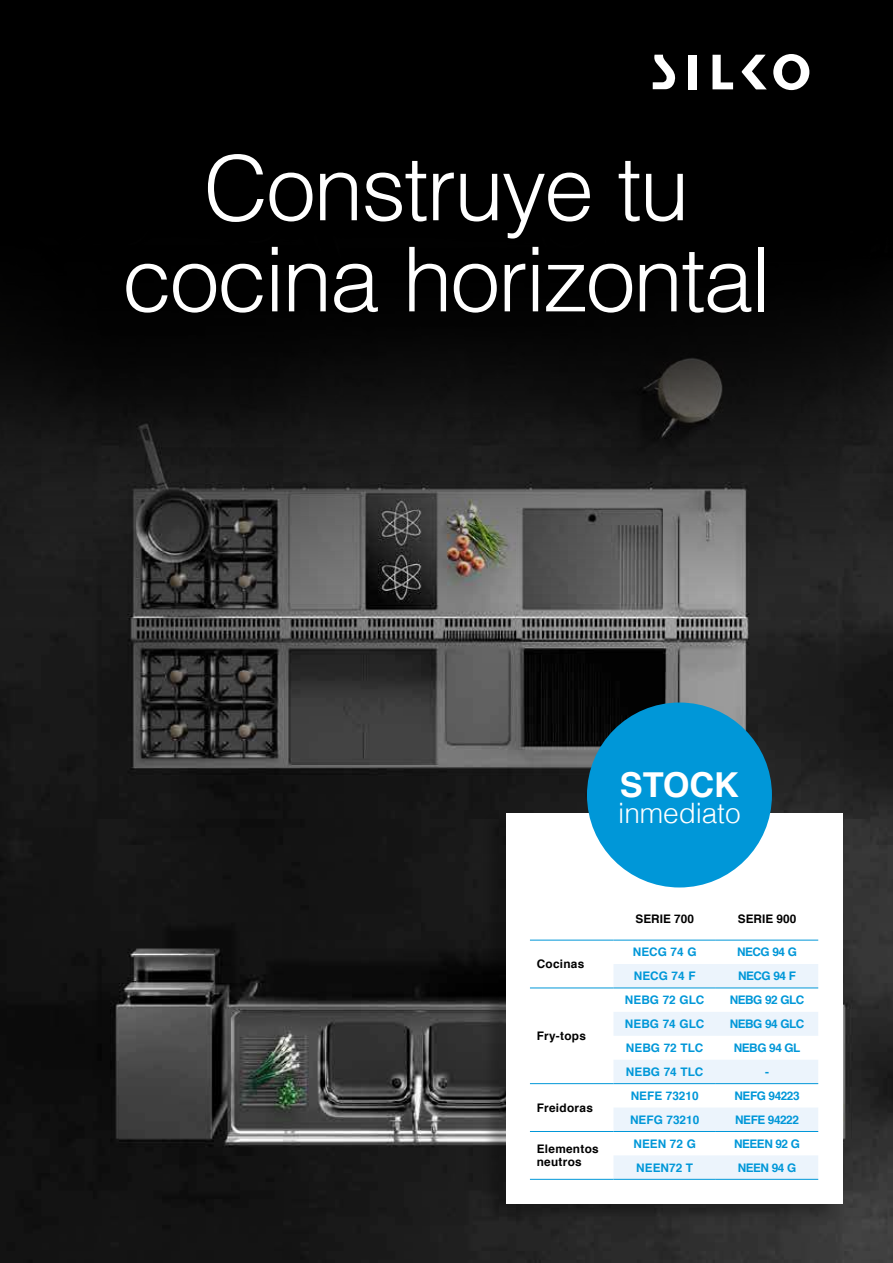
<style>
.page{position:relative;width:893px;height:1263px;background:#fff}
.page>*{position:absolute;margin:0;border:0;box-sizing:border-box;transform-origin:0 0}
.t1{font:300 89.55px/91.1px "Helvetica";letter-spacing:-.025em;color:#fff;text-align:center}
.t2{font:700 34.35px "Helvetica";letter-spacing:-.005em;color:#fff}
.t3{font:300 28.05px "Helvetica";letter-spacing:-.005em;color:#fff}
.t4{font:700 11.85px "Helvetica";color:#0097d8}
.t5{font:700 11.85px/13.5px "Helvetica";letter-spacing:.025em;color:#000}
.t6{font:700 11.85px "Helvetica";letter-spacing:-.04em;color:#0097d8}
.t7{font:700 11.85px "Helvetica";color:#000}
</style>
<div class="page">
<img style="left:0;top:617px;width:893px;height:646px">
<svg style="left:0;top:466px;width:893px;height:151px;background:#434242"></svg>
<div style="left:0;top:0;width:893px;height:466px;background:linear-gradient(to bottom,#000,#111)"></div>
<div style="left:482px;top:812px;width:355px;height:409px;background:#000;opacity:.24"></div>
<div style="left:506px;top:813px;width:336px;height:390px;background:#fff"></div>
<svg style="left:613px;top:964px;width:205px;height:215px"></svg>
<hr style="left:530px;top:940px;width:83px;height:1px;background:#0097d8">
<hr style="left:613px;top:940px;width:103px;height:1px;background:#0097d8">
<hr style="left:716px;top:940px;width:102px;height:1px;background:#0097d8">
<hr style="left:613px;top:988px;width:103px;height:1px;background:#0097d8">
<hr style="left:716px;top:988px;width:102px;height:1px;background:#0097d8">
<hr style="left:530px;top:988px;width:83px;height:1px;background:#0097d8">
<hr style="left:613px;top:1083px;width:103px;height:1px;background:#0097d8">
<hr style="left:716px;top:1083px;width:102px;height:1px;background:#0097d8">
<hr style="left:530px;top:1083px;width:83px;height:1px;background:#0097d8">
<hr style="left:530px;top:1131px;width:83px;height:1px;background:#0097d8">
<hr style="left:613px;top:1131px;width:103px;height:1px;background:#0097d8">
<hr style="left:716px;top:1131px;width:102px;height:1px;background:#0097d8">
<hr style="left:613px;top:1179px;width:103px;height:1px;background:#0097d8">
<hr style="left:716px;top:1179px;width:102px;height:1px;background:#0097d8">
<hr style="left:530px;top:1179px;width:83px;height:1px;background:#0097d8">
<div style="left:587px;top:702px;width:185px;height:185px;background:#0097d8;border-radius:50%"></div>
<svg style="left:773px;top:54px;width:36px;height:36px"></svg>
<svg style="left:653px;top:55px;width:23px;height:34px"></svg>
<svg style="left:712px;top:55px;width:21px;height:34px"></svg>
<svg style="left:742px;top:55px;width:25px;height:34px"></svg>
<div style="left:688px;top:55px;width:8px;height:34px;background:#fff"></div>
<h1 class="t1" style="left:122px;top:151px;width:650px">Construye tu cocina horizontal</h1>
<h2 class="t2" style="left:620px;top:771px;width:120px">STOCK</h2>
<h3 class="t3" style="left:618px;top:802px;width:124px">inmediato</h3>
<p class="t5" style="left:537px;top:958px;width:49px">Cocinas</p>
<p class="t5" style="left:537px;top:1030px;width:51px">Fry-tops</p>
<p class="t5" style="left:537px;top:1102px;width:58px">Freidoras</p>
<p class="t5" style="left:537px;top:1143px;width:64px">Elementos neutros</p>
<p class="t7" style="left:635px;top:914px;width:60px">SERIE 700</p>
<p class="t7" style="left:738px;top:914px;width:60px">SERIE 900</p>
<p class="t4" style="left:633px;top:947px;width:65px">NECG 74 G</p>
<p class="t4" style="left:737px;top:947px;width:61px">NECG 94 G</p>
<p class="t4" style="left:634px;top:971px;width:63px">NECG 74 F</p>
<p class="t4" style="left:738px;top:971px;width:59px">NECG 94 F</p>
<p class="t4" style="left:625px;top:995px;width:81px">NEBG 72 GLC</p>
<p class="t6" style="left:730px;top:995px;width:76px">NEBG 92 GLC</p>
<p class="t4" style="left:625px;top:1019px;width:81px">NEBG 74 GLC</p>
<p class="t6" style="left:730px;top:1019px;width:76px">NEBG 94 GLC</p>
<p class="t4" style="left:626px;top:1043px;width:79px">NEBG 72 TLC</p>
<p class="t4" style="left:734px;top:1043px;width:68px">NEBG 94 GL</p>
<p class="t4" style="left:626px;top:1067px;width:79px">NEBG 74 TLC</p>
<p class="t4" style="left:765px;top:1067px;width:5px">-</p>
<p class="t4" style="left:631px;top:1091px;width:69px">NEFE 73210</p>
<p class="t6" style="left:735px;top:1091px;width:67px">NEFG 94223</p>
<p class="t4" style="left:630px;top:1115px;width:71px">NEFG 73210</p>
<p class="t6" style="left:735px;top:1115px;width:65px">NEFE 94222</p>
<p class="t4" style="left:633px;top:1139px;width:64px">NEEN 72 G</p>
<p class="t4" style="left:734px;top:1139px;width:67px">NEEEN 92 G</p>
<p class="t4" style="left:636px;top:1163px;width:58px">NEEN72 T</p>
<p class="t4" style="left:738px;top:1163px;width:60px">NEEN 94 G</p>
</div>
